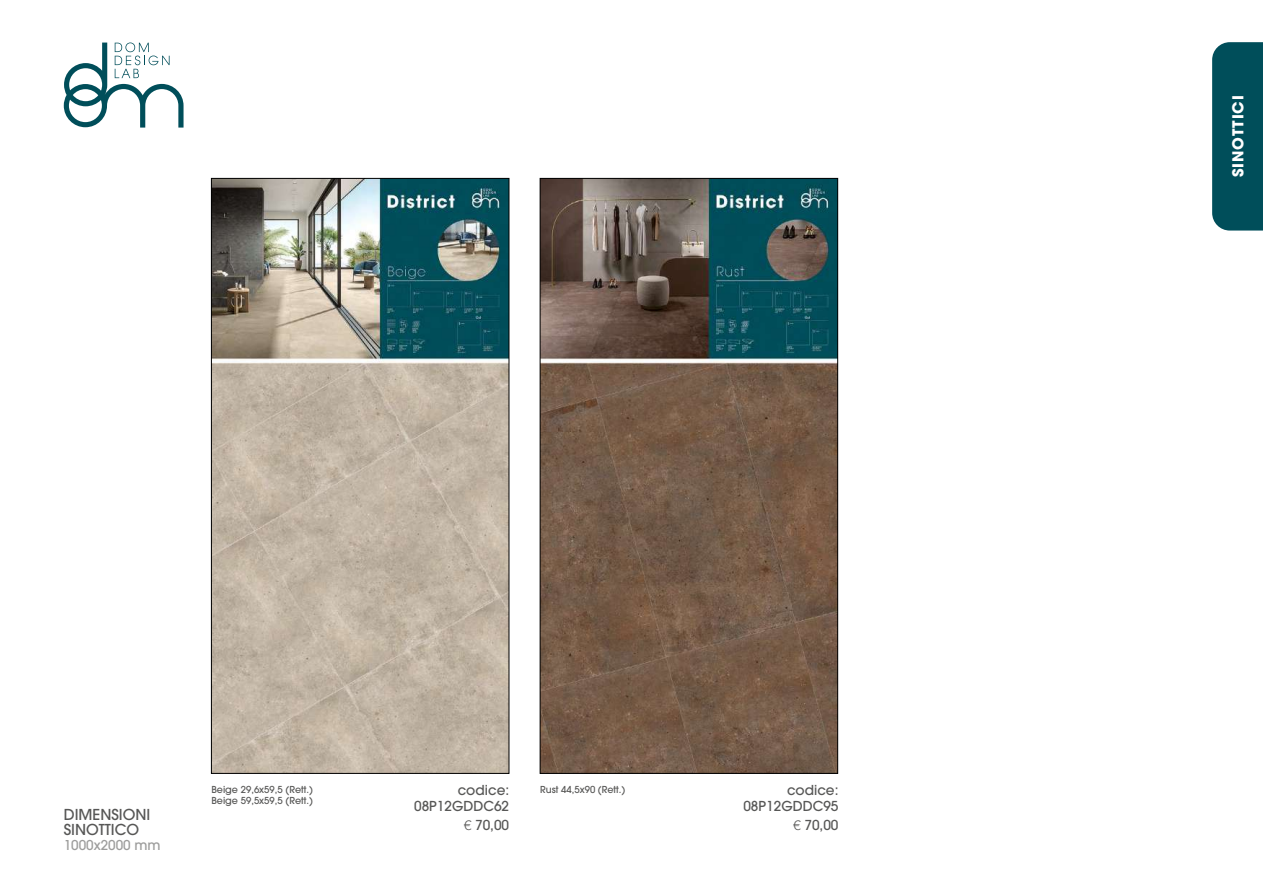
<style>
.page{position:relative;width:1263px;height:893px;background:#fff}
.page>*{position:absolute;margin:0;border:0;box-sizing:border-box;transform-origin:0 0}
.t1{font:500 15px/15px "Avant Garde";color:#575756}
.t2{font:700 15px "Avant Garde";letter-spacing:.06em;color:#fff}
.t3{font:500 13.65px/16.4px "Avant Garde";color:#575756;text-align:right}
.t4{font:500 13.5px "Avant Garde";color:#9d9d9c}
.t5{font:500 9.6px/10.9px "Avant Garde";color:#575756}
.s1{font-family:"Helvetica Neue LT Std";font-weight:300}
</style>
<div class="page">
<svg style="left:64px;top:43px;width:120px;height:85px"></svg>
<div style="left:1212px;top:42px;width:51px;height:189px;background:#004e5a"></div>
<img style="left:213px;top:180px;width:294px;height:591px">
<div style="left:211px;top:178px;width:298px;height:595px;border:1px solid #000"></div>
<img style="left:542px;top:180px;width:294px;height:591px">
<div style="left:540px;top:178px;width:298px;height:595px;border:1px solid #000"></div>
<h1 class="t1" style="left:64px;top:807px;width:88px">DIMENSIONI<br>SINOTTICO</h1>
<h3 class="t4" style="left:64px;top:837px;width:98px">1000x2000 mm</h3>
<h2 class="t3" style="left:414px;top:781px;width:97px">codice:<br>08P12GDDC62</h2>
<h2 class="t3" style="left:464px;top:817px;width:47px"><span class="s1">€</span> 70,00</h2>
<p class="t5" style="left:211px;top:784px;width:103px">Beige 29,6x59,5 (Rett.)<br>Beige 59,5x59,5 (Rett.)</p>
<p class="t5" style="left:540px;top:784px;width:87px">Rust 44,5x90 (Rett.)</p>
<h2 class="t3" style="left:743px;top:781px;width:97px">codice:<br>08P12GDDC95</h2>
<h2 class="t3" style="left:793px;top:817px;width:47px"><span class="s1">€</span> 70,00</h2>
<h1 class="t2" style="left:1228px;top:177px;width:83px;rotate:-90deg">SINOTTICI</h1>
</div>
